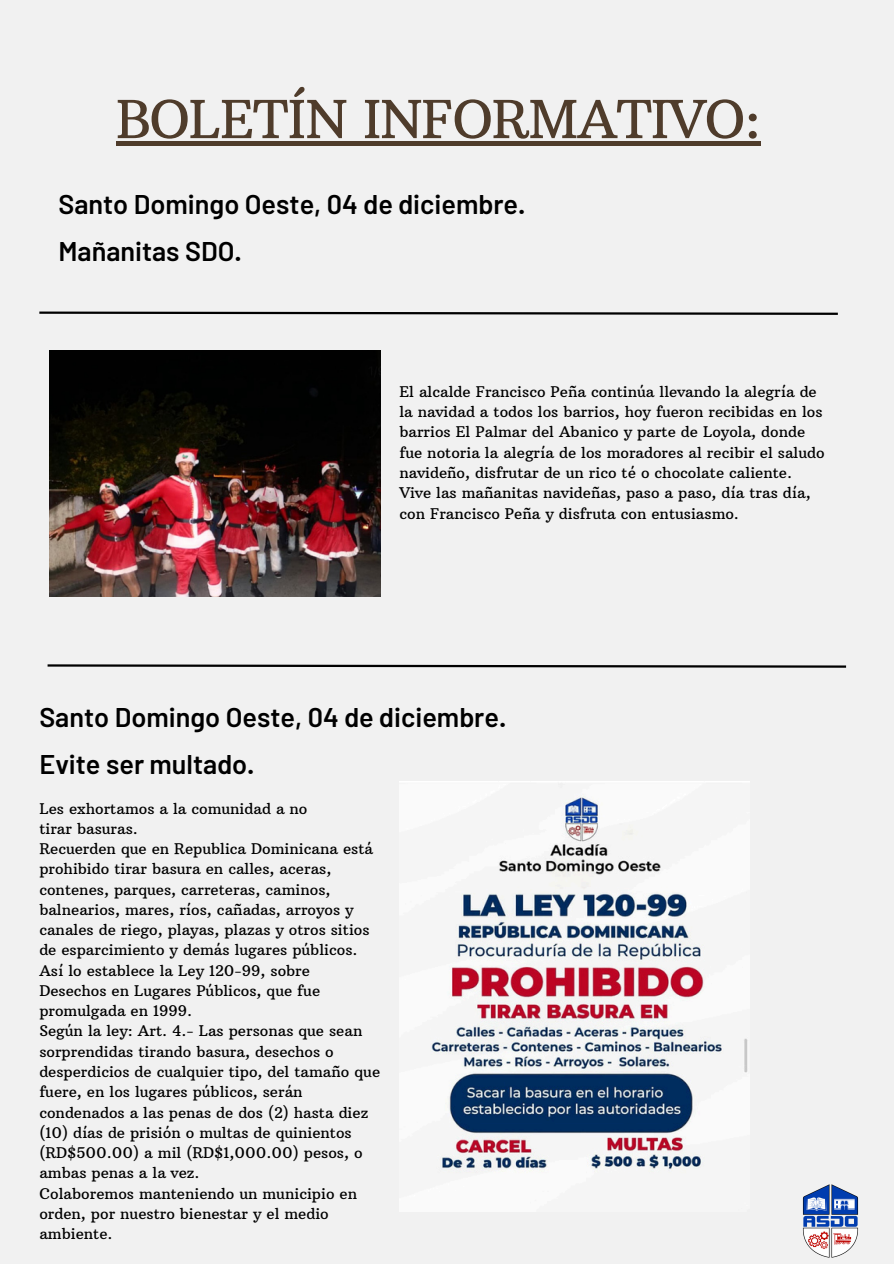
<style>
.page{position:relative;width:894px;height:1264px;background:#fff}
.page>*{position:absolute;margin:0;border:0;box-sizing:border-box;transform-origin:0 0}
.t1{font:52.2px "Arbutus Slab";letter-spacing:-.02em;color:#4f3c2b}
.t2{font:600 27px "Barlow";color:#000}
.t3{font:15px/20.2px "Arbutus Slab";color:#000}
</style>
<div class="page">
<div style="left:0;top:0;width:893px;height:1263px;background:#f1f1f1"></div>
<img style="left:802px;top:1184px;width:57px;height:74px">
<svg style="left:39px;top:311px;width:799px;height:4px"></svg>
<svg style="left:47px;top:664px;width:800px;height:4px"></svg>
<img style="left:399px;top:781px;width:350px;height:419px">
<img style="left:49px;top:351px;width:331px;height:245px">
<div style="left:116px;top:141px;width:644px;height:5px;background:#4f3c2b"></div>
<p class="t1" style="left:116px;top:87px;width:646px">BOLETÍN INFORMATIVO:</p>
<h2 class="t2" style="left:58px;top:187px;width:468px">Santo Domingo Oeste, 04 de diciembre.</h2>
<p class="t2" style="left:58px;top:234px;width:185px">Mañanitas SDO.</p>
<h1 class="t3" style="left:399px;top:381px;width:426px">El alcalde Francisco Peña continúa llevando la alegría de la navidad a todos los barrios, hoy fueron recibidas en los barrios El Palmar del Abanico y parte de Loyola, donde fue notoria la alegría de los moradores al recibir el saludo navideño, disfrutar de un rico té o chocolate caliente.</h1>
<h2 class="t3" style="left:399px;top:483px;width:412px">Vive las mañanitas navideñas, paso a paso, día tras día, con Francisco Peña y disfruta con entusiasmo.</h2>
<p class="t2" style="left:39px;top:700px;width:468px">Santo Domingo Oeste, 04 de diciembre.</p>
<p class="t2" style="left:39px;top:747px;width:217px">Evite ser multado.</p>
<p class="t3" style="left:39px;top:798px;width:269px">Les exhortamos a la comunidad a no</p>
<h2 class="t3" style="left:39px;top:818px;width:100px">tirar basuras.</h2>
<h2 class="t3" style="left:39px;top:838px;width:335px">Recuerden que en Republica Dominicana está prohibido tirar basura en calles, aceras, contenes, parques, carreteras, caminos, balnearios, mares, ríos, cañadas, arroyos y canales de riego, playas, plazas y otros sitios de esparcimiento y demás lugares públicos.</h2>
<p class="t3" style="left:39px;top:960px;width:282px">Así lo establece la Ley 120-99, sobre<br>Desechos en Lugares Públicos, que fue promulgada en 1999.</p>
<p class="t3" style="left:39px;top:1020px;width:342px">Según la ley: Art. 4.- Las personas que sean sorprendidas tirando basura, desechos o desperdicios de cualquier tipo, del tamaño que fuere, en los lugares públicos, serán condenados a las penas de dos (2) hasta diez (10) días de prisión o multas de quinientos (RD$500.00) a mil (RD$1,000.00) pesos, o ambas penas a la vez.</p>
<p class="t3" style="left:39px;top:1182px;width:319px">Colaboremos manteniendo un municipio en orden, por nuestro bienestar y el medio ambiente.</p>
</div>
